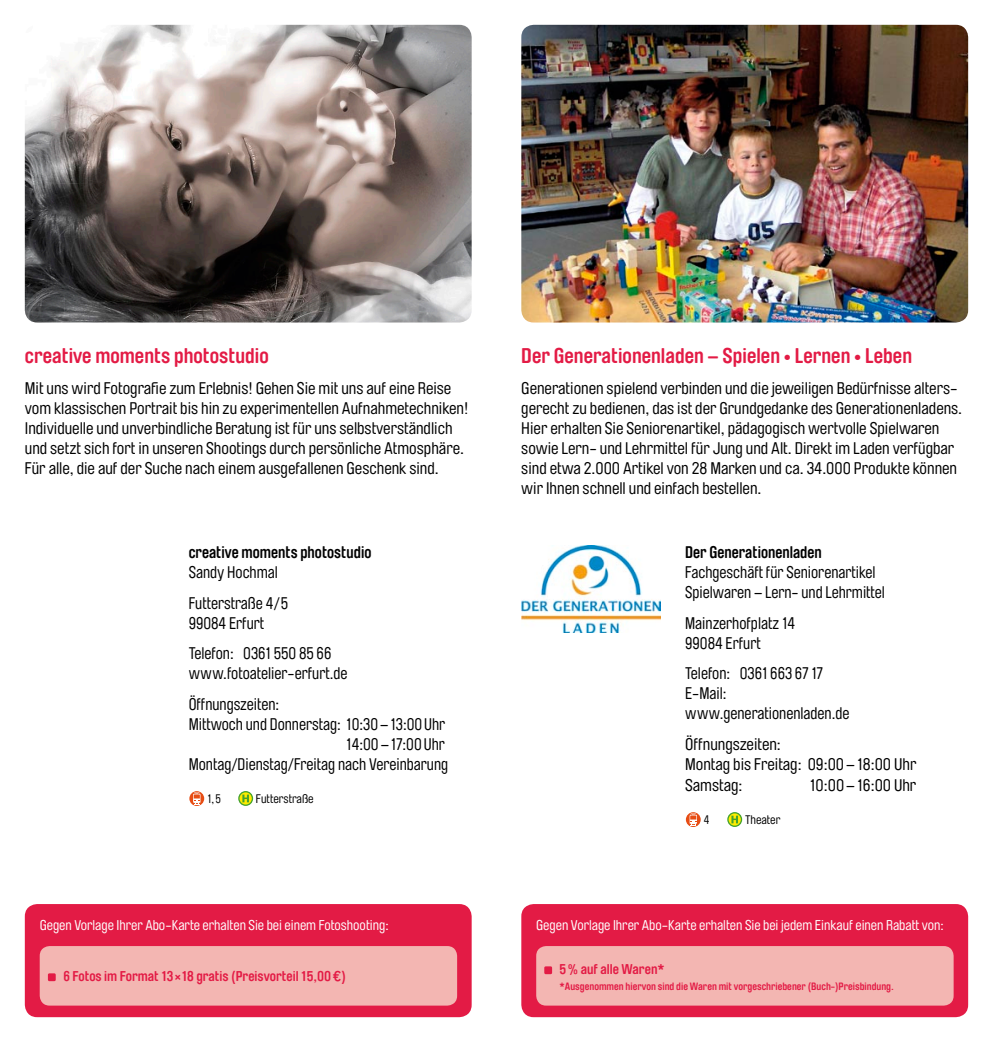
<style>
.page{position:relative;width:993px;height:1042px;background:#fff}
.page>*{position:absolute;margin:0;border:0;box-sizing:border-box;transform-origin:0 0}
.t1{font:700 21px "Brauer Neue";color:#e31b45}
.t2{font:16.62px/19.9px "Brauer Neue";color:#000}
.t3{font:16.62px/19.9px "Brauer Neue";color:#000;scale:.95 1}
.t4{font:700 16.62px "Brauer Neue";color:#000;scale:.95 1}
.t5{font:14px "Brauer Neue";color:#fff}
.t6{font:700 14px "Brauer Neue";color:#e31b45}
.t7{font:12.25px "Brauer Neue";color:#000}
.t8{font:12.25px "Brauer Neue";color:#000;scale:.95 1}
.t9{font:700 10.5px "Brauer Neue";color:#e31b45}
</style>
<div class="page">
<img style="left:521px;top:546px;width:138px;height:87px">
<img style="left:521px;top:25px;width:446px;height:297px">
<div style="left:521px;top:904px;width:446px;height:113px;background:#e31b45;border-radius:12px"></div>
<div style="left:536px;top:946px;width:417px;height:59px;background:#f3b6b2;border-radius:10px"></div>
<svg style="left:727px;top:813px;width:14px;height:13px"></svg>
<div style="left:727px;top:812px;width:15px;height:15px;border:1px solid #45a32b;border-radius:50%"></div>
<svg style="left:731px;top:815px;width:6px;height:8px"></svg>
<svg style="left:685px;top:812px;width:15px;height:15px"></svg>
<svg style="left:689px;top:813px;width:7px;height:13px"></svg>
<div style="left:544px;top:966px;width:8px;height:8px;background:#e31b45"></div>
<img style="left:25px;top:25px;width:446px;height:297px">
<div style="left:25px;top:904px;width:446px;height:113px;background:#e31b45;border-radius:12px"></div>
<div style="left:40px;top:946px;width:417px;height:59px;background:#f3b6b2;border-radius:10px"></div>
<svg style="left:239px;top:792px;width:13px;height:13px"></svg>
<div style="left:238px;top:791px;width:15px;height:15px;border:1px solid #45a32b;border-radius:50%"></div>
<svg style="left:242px;top:794px;width:7px;height:8px"></svg>
<svg style="left:189px;top:791px;width:15px;height:15px"></svg>
<svg style="left:193px;top:792px;width:7px;height:13px"></svg>
<div style="left:48px;top:973px;width:8px;height:8px;background:#e31b45"></div>
<p class="t1" style="left:25px;top:344px;width:245px">creative moments photostudio</p>
<p class="t2" style="left:25px;top:378px;width:445px">Mit uns wird Fotografie zum Erlebnis! Gehen Sie mit uns auf eine Reise vom klassischen Portrait bis hin zu experimentellen Aufnahmetechniken!<br>Individuelle und unverbindliche Beratung ist für uns selbstverständlich und setzt sich fort in unseren Shootings durch persönliche Atmosphäre.<br>Für alle, die auf der Suche nach einem ausgefallenen Geschenk sind.</p>
<p class="t4" style="left:189px;top:543px;width:194px">creative moments photostudio</p>
<p class="t3" style="left:189px;top:558px;width:106px;line-height:30.4px">Sandy Hochmal<br>Futterstraße 4/5</p>
<p class="t3" style="left:189px;top:608px;width:152px;line-height:30.4px">99084 Erfurt<br>Telefon: 0361 550 85 66</p>
<p class="t3" style="left:189px;top:658px;width:169px;line-height:30.4px">www.fotoatelier-erfurt.de<br>Öffnungszeiten:</p>
<p class="t3" style="left:189px;top:714px;width:274px;text-align:right">Mittwoch und Donnerstag: 10:30–13:00Uhr<br>14:00–17:00Uhr<br>Montag/Dienstag/Freitag nach Vereinbarung</p>
<p class="t8" style="left:207px;top:792px;width:16px">1,5</p>
<p class="t7" style="left:256px;top:792px;width:59px">Futterstraße</p>
<p class="t5" style="left:40px;top:917px;width:350px">Gegen Vorlage Ihrer Abo-Karte erhalten Sie bei einem Fotoshooting:</p>
<p class="t6" style="left:63px;top:968px;width:284px">6 Fotos im Format 13×18 gratis (Preisvorteil 15,00€)</p>
<p class="t1" style="left:521px;top:344px;width:392px">Der Generationenladen – Spielen • Lernen • Leben</p>
<p class="t2" style="left:521px;top:378px;width:442px">Generationen spielend verbinden und die jeweiligen Bedürfnisse alters&shy;gerecht zu bedienen, das ist der Grundgedanke des Generationenladens.<br>Hier erhalten Sie Seniorenartikel, pädagogisch wertvolle Spielwaren sowie Lern- und Lehrmittel für Jung und Alt. Direkt im Laden verfügbar sind etwa 2.000 Artikel von 28 Marken und ca. 34.000 Produkte können wir Ihnen schnell und einfach bestellen.</p>
<p class="t4" style="left:685px;top:543px;width:145px">Der Generationenladen</p>
<p class="t3" style="left:685px;top:563px;width:212px">Fachgeschäft für Seniorenartikel<br>Spielwaren – Lern- und Lehrmittel</p>
<p class="t3" style="left:685px;top:613px;width:117px">Mainzerhofplatz 14<br>99084 Erfurt</p>
<p class="t3" style="left:685px;top:664px;width:174px">Telefon: 0361 663 67 17<br>E-Mail: www.generationenladen.de</p>
<p class="t2" style="left:685px;top:734px;width:233px;line-height:20.5px">Öffnungszeiten:<br>Montag bis Freitag: 09:00–18:00 Uhr<br>Samstag:</p>
<p class="t2" style="left:809px;top:775px;width:108px">10:00–16:00 Uhr</p>
<p class="t8" style="left:703px;top:813px;width:7px">4</p>
<p class="t7" style="left:744px;top:813px;width:37px">Theater</p>
<p class="t5" style="left:536px;top:917px;width:409px">Gegen Vorlage Ihrer Abo-Karte erhalten Sie bei jedem Einkauf einen Rabatt von:</p>
<p class="t6" style="left:559px;top:961px;width:107px">5% auf alle Waren*</p>
<p class="t9" style="left:559px;top:980px;width:336px">*Ausgenommen hiervon sind die Waren mit vorgeschriebener (Buch-)Preisbindung.</p>
</div>
